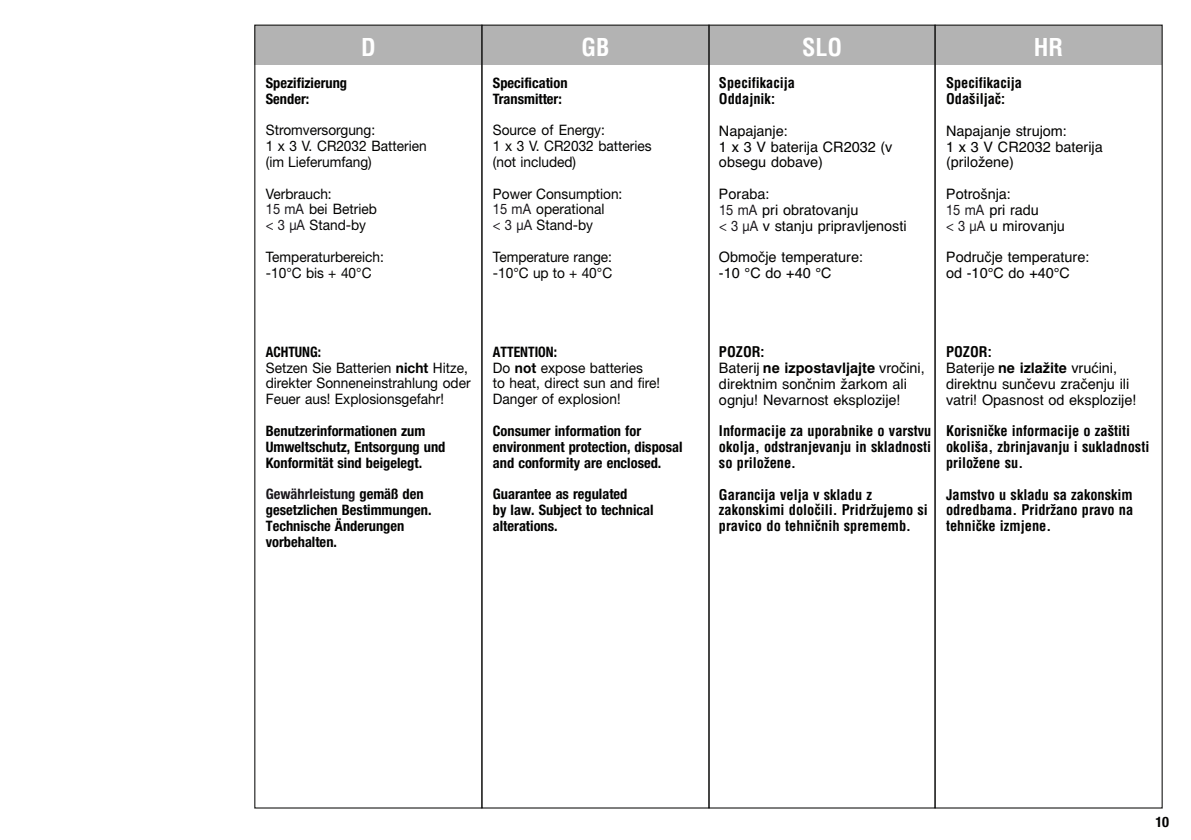
<style>
.page{position:relative;width:1191px;height:840px;background:#fff}
.page>*{position:absolute;margin:0;border:0;box-sizing:border-box;transform-origin:0 0}
.t1{font:700 condensed 24px "Helvetica";color:#fff}
.t2{font:14.4px/15.8px "Helvetica LTCE";color:#020201}
.t3{font:14.4px/15.8px "Helvetica Neue";color:#020201;scale:.95 1}
.t4{font:700 condensed 14.4px/15.8px "Helvetica LTCE";color:#020201}
.t5{font:700 condensed 14.4px/15.8px "Helvetica Neue";color:#020201}
.s1{color:#1a171c}
.s2{font-weight:700;font-stretch:condensed}
.s3{font-weight:700}
.s4{font-family:"Helvetica Neue";color:#1a171c}
</style>
<div class="page">
<div style="left:255px;top:25px;width:907px;height:39px;background:#b3b3b3"></div>
<div style="left:934px;top:25px;width:228px;height:783px;border:1px solid #1c1c1b"></div>
<h1 class="t1" style="left:361px;top:32px;width:16px">D</h1>
<h1 class="t1" style="left:581px;top:32px;width:30px">GB</h1>
<h1 class="t1" style="left:802px;top:32px;width:42px">SLO</h1>
<h1 class="t1" style="left:1034px;top:32px;width:31px">HR</h1>
<p class="t5" style="left:266px;top:75px;width:83px">Spezifizierung<br>Sender:</p>
<p class="t3" style="left:266px;top:122px;width:171px">Stromversorgung:<br>1 x 3 V. CR2032 Batterien (im Lieferumfang)</p>
<p class="t3" style="left:266px;top:185px;width:118px">Verbrauch:<br><span class="s1">15 mA</span> bei Betrieb <span class="s1">&lt; 3 µA</span> Stand-by</p>
<p class="t3" style="left:266px;top:248px;width:126px">Temperaturbereich: -10°C bis + 40°C</p>
<p class="t5" style="left:493px;top:75px;width:76px">Specification<br>Transmitter:</p>
<p class="t3" style="left:493px;top:122px;width:169px">Source of Energy:<br>1 x 3 V. CR2032 batteries (not included)</p>
<p class="t3" style="left:493px;top:185px;width:138px">Power Consumption:<br><span class="s1">15 mA</span> operational<br><span class="s1">&lt; 3 µA</span> Stand-by</p>
<p class="t3" style="left:493px;top:248px;width:127px">Temperature range: -10°C up to + 40°C</p>
<p class="t3" style="left:266px;top:343px;width:217px"><span class="s2">ACHTUNG:<br></span>Setzen Sie Batterien <span class="s3">nicht</span> Hitze, direkter Sonneneinstrahlung oder<br>Feuer aus! Explosionsgefahr!</p>
<p class="t5" style="left:266px;top:422px;width:181px">Benutzerinformationen zum<br>Umweltschutz, Entsorgung und<br>Konformität sind beigelegt.</p>
<p class="t5" style="left:266px;top:485px;width:167px"><span class="s1">Gewährleistung</span> gemäß den gesetzlichen Bestimmungen.<br>Technische Änderungen vorbehalten.</p>
<p class="t3" style="left:493px;top:343px;width:177px"><span class="s2">ATTENTION:<br></span>Do <span class="s3">not</span> expose batteries<br>to heat, direct sun and fire!<br>Danger of explosion!</p>
<p class="t5" style="left:493px;top:422px;width:191px">Consumer information for environment protection, disposal and conformity are enclosed.</p>
<p class="t5" style="left:493px;top:485px;width:162px">Guarantee as regulated<br>by law. Subject to technical alterations.</p>
<p class="t4" style="left:719px;top:75px;width:78px">Specifikacija<br>Oddajnik:</p>
<p class="t2" style="left:719px;top:123px;width:175px">Napajanje:<br>1 x 3 V baterija CR2032 (v obsegu dobave)</p>
<p class="t2" style="left:719px;top:186px;width:189px">Poraba:<br><span class="s4">15 mA</span> pri obratovanju<br><span class="s4">&lt; 3 µA</span> v stanju pripravljenosti</p>
<p class="t2" style="left:719px;top:249px;width:146px">Območje temperature: -10 °C do +40 °C</p>
<p class="t4" style="left:946px;top:75px;width:78px">Specifikacija<br>Odašiljač:</p>
<p class="t2" style="left:946px;top:123px;width:158px">Napajanje strujom:<br>1 x 3 V CR2032 baterija (priložene)</p>
<p class="t2" style="left:946px;top:186px;width:120px">Potrošnja:<br><span class="s4">15 mA</span> pri radu<br><span class="s4">&lt; 3 µA</span> u mirovanju</p>
<p class="t2" style="left:946px;top:249px;width:145px">Područje temperature: od -10°C do +40°C</p>
<p class="t2" style="left:719px;top:344px;width:207px"><span class="s2">POZOR:<br></span>Baterij <span class="s3">ne izpostavljajte</span> vročini, direktnim sončnim žarkom ali ognju! Nevarnost eksplozije!</p>
<p class="t4" style="left:719px;top:423px;width:214px;text-align:justify">Informacije za uporabnike o varstvu okolja, odstranjevanju in skladnosti so priložene.</p>
<p class="t4" style="left:719px;top:486px;width:210px">Garancija velja v skladu z zakonskimi določili. Pridržujemo si pravico do tehničnih sprememb.</p>
<p class="t2" style="left:946px;top:344px;width:192px"><span class="s2">POZOR:<br></span>Baterije <span class="s3">ne izlažite</span> vrućini, direktnu sunčevu zračenju ili vatri! Opasnost od eksplozije!</p>
<p class="t4" style="left:946px;top:423px;width:205px">Korisničke informacije o zaštiti okoliša, zbrinjavanju i sukladnosti priložene su.</p>
<p class="t4" style="left:946px;top:486px;width:189px;text-align:justify">Jamstvo u skladu sa zakonskim odredbama. Pridržano pravo na tehničke izmjene.</p>
<p class="t5" style="left:1155px;top:813px;width:15px">10</p>
</div>
